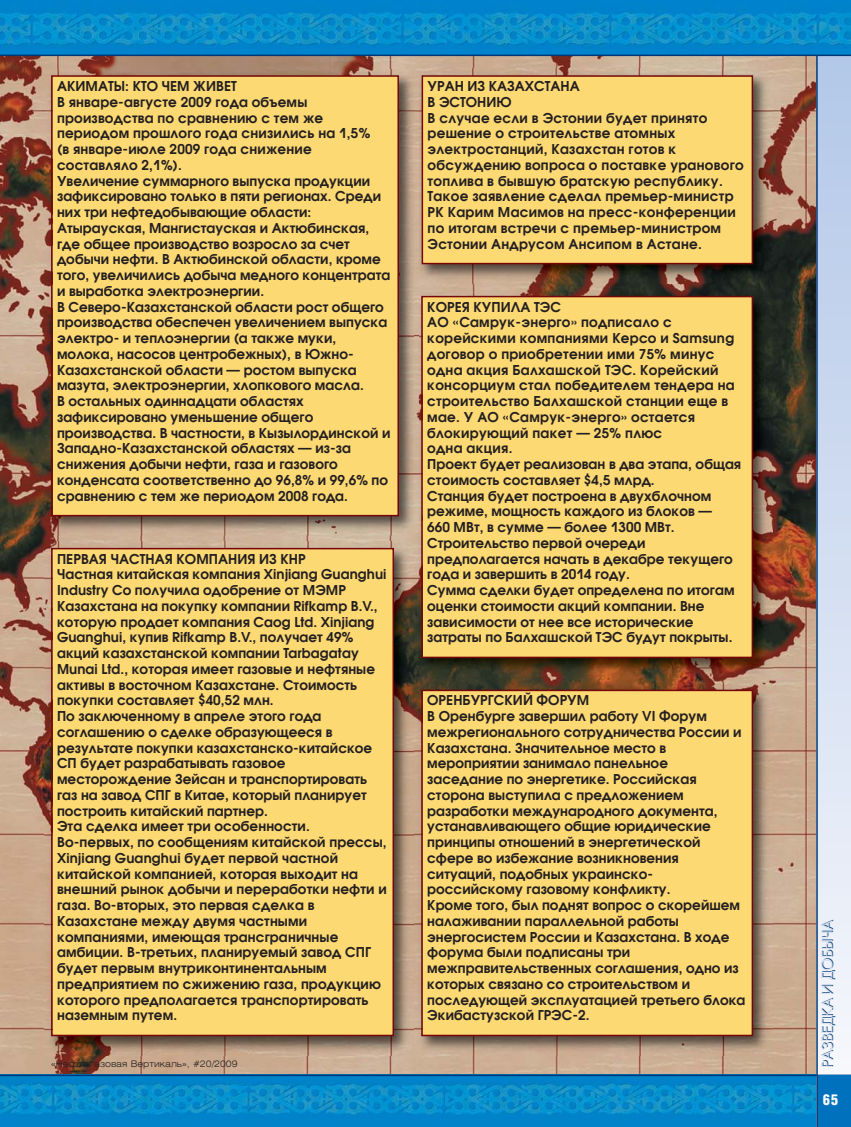
<style>
.page{position:relative;width:851px;height:1127px;background:#fff}
.page>*{position:absolute;margin:0;border:0;box-sizing:border-box;transform-origin:0 0}
.t1{font:15px "Futura Futuris Shadow C";color:#003876}
.t2{font:900 15px "Helios Cond";color:#fff}
.t3{font:600 13.5px/15.8px "Avant Garde Gothic C";letter-spacing:.005em;color:#231f20}
.t4{font:300 9px "Helios Ext";color:#231f20}
</style>
<div class="page">
<img style="left:0;top:56px;width:816px;height:1018px">
<img style="left:0;top:1076px;width:816px;height:51px">
<div style="left:816px;top:0;width:34px;height:1127px;background:linear-gradient(to bottom,#aec5e7,#f9f9fd)"></div>
<img style="left:1px;top:0;width:849px;height:55px">
<hr style="left:0;top:1074px;width:850px;height:2px;background:#003876">
<hr style="left:0;top:55px;width:850px;height:1px;background:#003876">
<div style="left:816px;top:1075px;width:34px;height:52px;background:#0071bc"></div>
<hr style="left:816px;top:55px;width:1px;height:1072px;background:#003876">
<hr style="left:0;top:0;width:1px;height:55px;background:#0071bc">
<img style="left:44px;top:69px;width:374px;height:466px">
<div style="left:53px;top:77px;width:344px;height:438px;background:#fdd974"></div>
<div style="left:51px;top:75px;width:348px;height:441px;border:2px solid #750709"></div>
<img style="left:44px;top:541px;width:369px;height:515px">
<div style="left:53px;top:549px;width:339px;height:486px;background:#fdd974"></div>
<div style="left:51px;top:548px;width:343px;height:488px;border:2px solid #750709"></div>
<img style="left:415px;top:69px;width:357px;height:214px">
<div style="left:423px;top:77px;width:328px;height:186px;background:#fdd974"></div>
<div style="left:421px;top:75px;width:332px;height:189px;border:2px solid #750709"></div>
<img style="left:414px;top:289px;width:358px;height:389px">
<img style="left:414px;top:289px;width:4px;height:246px">
<div style="left:422px;top:297px;width:329px;height:360px;background:#fdd974"></div>
<div style="left:421px;top:296px;width:332px;height:362px;border:2px solid #750709"></div>
<img style="left:414px;top:683px;width:358px;height:372px">
<div style="left:422px;top:691px;width:329px;height:344px;background:#fdd974"></div>
<div style="left:421px;top:690px;width:332px;height:346px;border:2px solid #750709"></div>
<p class="t3" style="left:57px;top:80px;width:335px">АКИМАТЫ: КТО ЧЕМ ЖИВЕТ<br>В январе-августе 2009 года объемы производства по сравнению с тем же периодом прошлого года снизились на 1,5%<br>(в январе-июле 2009 года снижение составляло 2,1%).<br>Увеличение суммарного выпуска продукции зафиксировано только в пяти регионах. Среди них три нефтедобывающие области:<br>Атырауская, Мангистауская и Актюбинская, где общее производство возросло за счет добычи нефти. В Актюбинской области, кроме того, увеличились добыча медного концентрата и выработка электроэнергии.<br>В Северо-Казахстанской области рост общего производства обеспечен увеличением выпуска электро- и теплоэнергии (а также муки, молока, насосов центробежных), в Южно-Казахстанской области — ростом выпуска мазута, электроэнергии, хлопкового масла.<br>В остальных одиннадцати областях зафиксировано уменьшение общего производства. В частности, в Кызылординской и Западно-Казахстанской областях — из-за снижения добычи нефти, газа и газового конденсата соответственно до 96,8% и 99,6% по сравнению с тем же периодом 2008 года.</p>
<p class="t3" style="left:57px;top:552px;width:331px">ПЕРВАЯ ЧАСТНАЯ КОМПАНИЯ ИЗ КНР<br>Частная китайская компания Xinjiang Guanghui Industry Co получила одобрение от МЭМР Казахстана на покупку компании Rifkamp B.V., которую продает компания Caog Ltd. Xinjiang Guanghui, купив Rifkamp B.V., получает 49% акций казахстанской компании Tarbagatay Munai Ltd., которая имеет газовые и нефтяные активы в восточном Казахстане. Стоимость покупки составляет $40,52 млн.<br>По заключенному в апреле этого года соглашению о сделке образующееся в результате покупки казахстанско-китайское СП будет разрабатывать газовое месторождение Зейсан и транспортировать газ на завод СПГ в Китае, который планирует построить китайский партнер.<br>Эта сделка имеет три особенности.<br>Во-первых, по сообщениям китайской прессы, Xinjiang Guanghui будет первой частной китайской компанией, которая выходит на внешний рынок добычи и переработки нефти и газа. Во-вторых, это первая сделка в Казахстане между двумя частными компаниями, имеющая трансграничные амбиции. В-третьих, планируемый завод СПГ будет первым внутриконтинентальным предприятием по сжижению газа, продукцию которого предполагается транспортировать наземным путем.</p>
<p class="t4" style="left:51px;top:1060px;width:188px">«Нефтегазовая Вертикаль», #20/2009</p>
<p class="t3" style="left:427px;top:80px;width:317px">УРАН ИЗ КАЗАХСТАНА<br>В ЭСТОНИЮ<br>В случае если в Эстонии будет принято решение о строительстве атомных электростанций, Казахстан готов к обсуждению вопроса о поставке уранового топлива в бывшую братскую республику.<br>Такое заявление сделал премьер-министр РК Карим Масимов на пресс-конференции по итогам встречи с премьер-министром Эстонии Андрусом Ансипом в Астане.</p>
<p class="t3" style="left:427px;top:300px;width:315px">КОРЕЯ КУПИЛА ТЭС<br>АО «Самрук-энерго» подписало с корейскими компаниями Kepco и Samsung договор о приобретении ими 75% минус одна акция Балхашской ТЭС. Корейский консорциум стал победителем тендера на строительство Балхашской станции еще в мае. У АО «Самрук-энерго» остается блокирующий пакет — 25% плюс<br>одна акция.<br>Проект будет реализован в два этапа, общая стоимость составляет $4,5 млрд.<br>Станция будет построена в двухблочном режиме, мощность каждого из блоков —<br>660 МВт, в сумме — более 1300 МВт.<br>Строительство первой очереди предполагается начать в декабре текущего года и завершить в 2014 году.<br>Сумма сделки будет определена по итогам оценки стоимости акций компании. Вне зависимости от нее все исторические затраты по Балхашской ТЭС будут покрыты.</p>
<p class="t3" style="left:427px;top:694px;width:320px">ОРЕНБУРГСКИЙ ФОРУМ<br>В Оренбурге завершил работу VI Форум межрегионального сотрудничества России и Казахстана. Значительное место в мероприятии занимало панельное заседание по энергетике. Российская сторона выступила с предложением разработки международного документа, устанавливающего общие юридические принципы отношений в энергетической сфере во избежание возникновения ситуаций, подобных украинско&shy;российскому газовому конфликту.<br>Кроме того, был поднят вопрос о скорейшем налаживании параллельной работы энергосистем России и Казахстана. В ходе форума были подписаны три межправительственных соглашения, одно из которых связано со строительством и последующей эксплуатацией третьего блока Экибастузской ГРЭС-2.</p>
<p class="t1" style="left:821px;top:1068px;width:149px;rotate:-90deg">РАЗВЕДКА И ДОБЫЧА</p>
<p class="t2" style="left:822px;top:1094px;width:17px">65</p>
</div>
